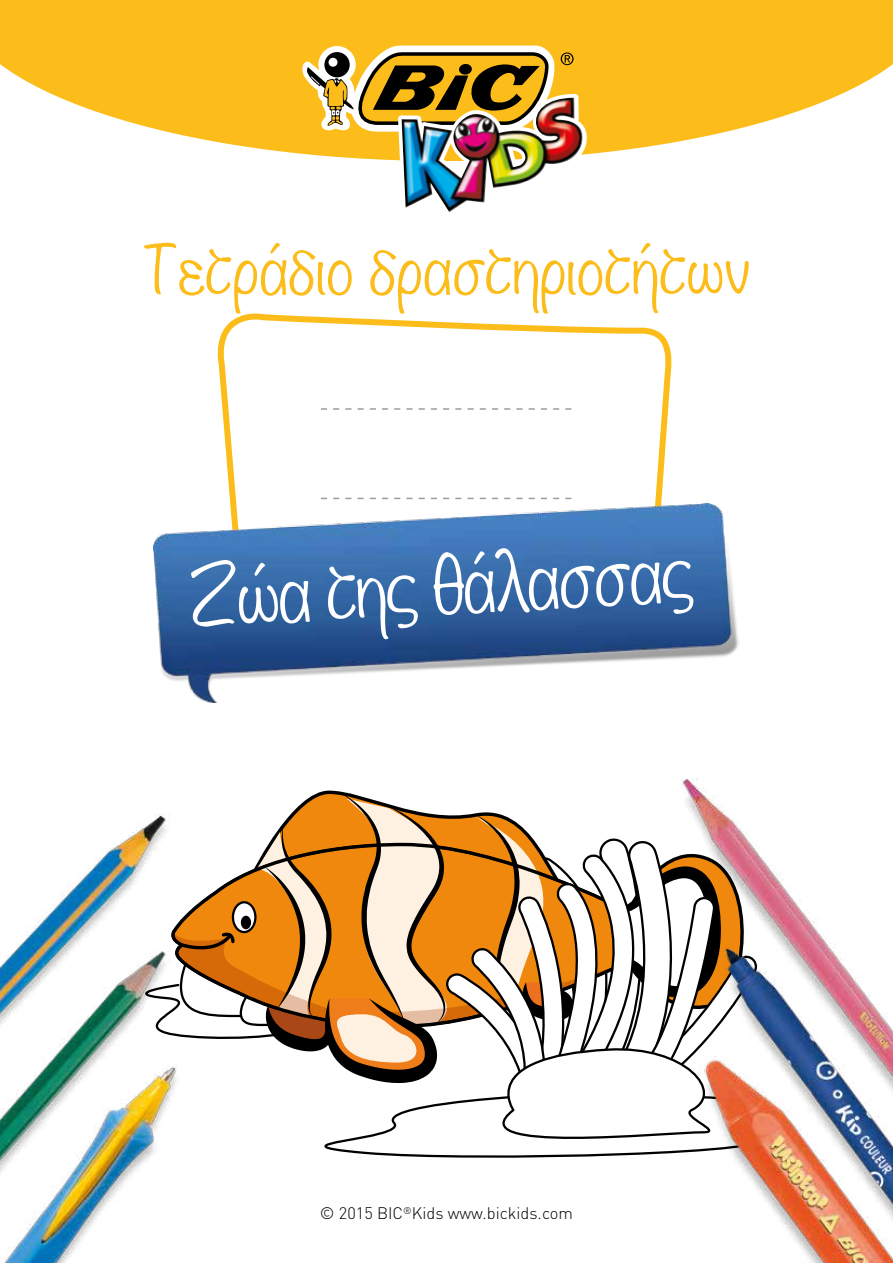
<style>
.page{position:relative;width:893px;height:1263px;background:#fff}
.page>*{position:absolute;margin:0;border:0;box-sizing:border-box;transform-origin:0 0}
.t1{font:300 70.5px "Noteworthy";color:#fff}
.t2{font:300 60px "Noteworthy";color:#fcbd1b}
.t3{font:300 16.5px "DIN Pro";color:#000}
</style>
<div class="page">
<svg style="left:0;top:0;width:893px;height:155px;fill:#fcbd1b"></svg>
<svg style="left:217px;top:313px;width:455px;height:191px"></svg>
<svg style="left:321px;top:408px;width:250px;height:2px"></svg>
<svg style="left:321px;top:498px;width:250px;height:1px"></svg>
<svg style="left:302px;top:46px;width:285px;height:115px"></svg>
<img style="left:402px;top:98px;width:182px;height:114px">
<img style="left:154px;top:504px;width:585px;height:198px">
<img style="left:0;top:779px;width:893px;height:484px">
<h2 class="t2" style="left:143px;top:217px;width:609px">Τετράδιο δραστηριοτήτων</h2>
<h1 class="t1" style="left:187px;top:536px;width:506px;rotate:-3deg">Ζώα της θάλασσας</h1>
<p class="t3" style="left:320px;top:1200px;width:255px">© 2015 BIC<sup>®</sup>Kids www.bickids.com</p>
</div>
